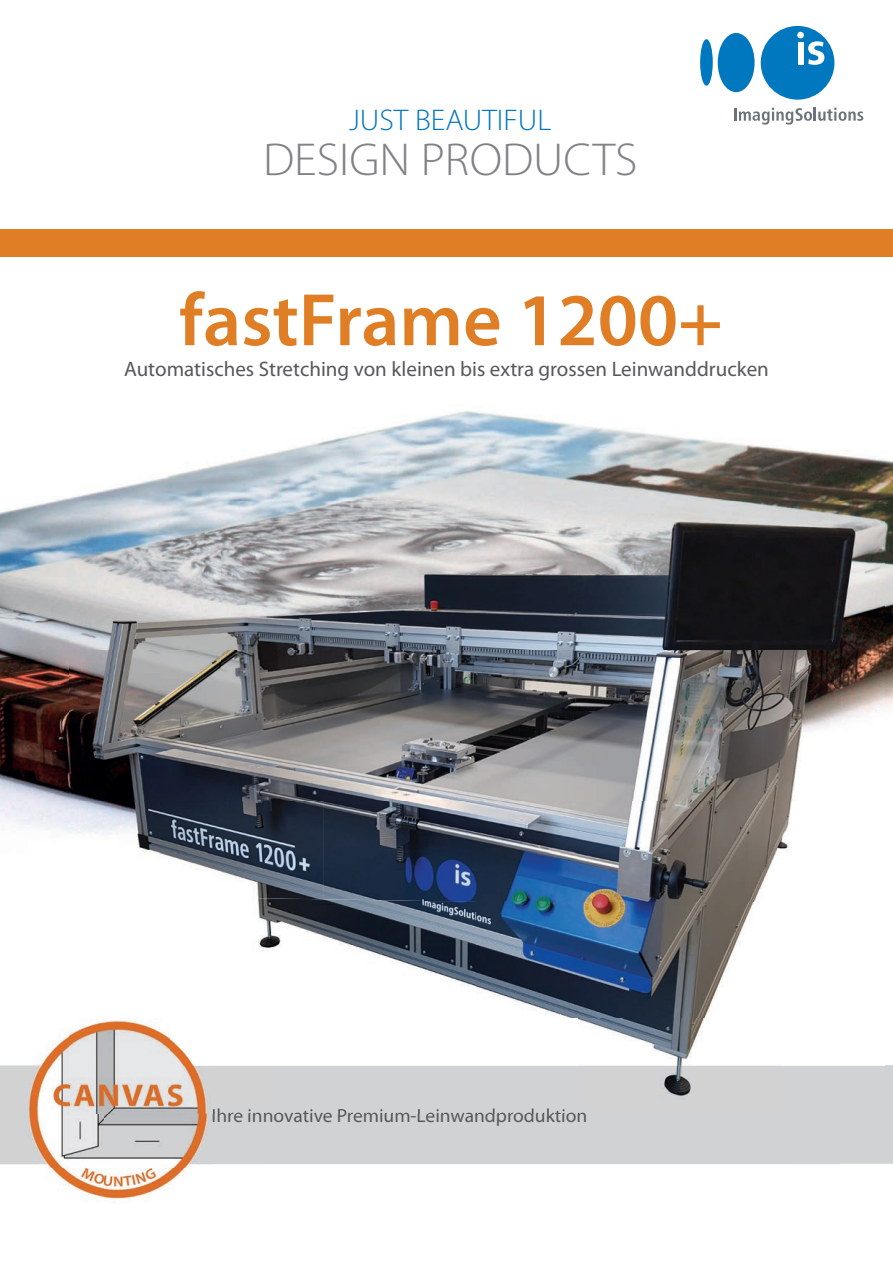
<style>
.page{position:relative;width:893px;height:1263px;background:#fff}
.page>*{position:absolute;margin:0;border:0;box-sizing:border-box;transform-origin:0 0}
.t1{font:600 75px "Myriad Pro";color:#e07e26}
.t2{font:300 46.35px "Myriad Pro";color:#808285;scale:1.04 1}
.t3{font:300 30px "Myriad Pro";color:#0078c0;scale:1.04 1}
.t4{font:21px "Myriad Pro";color:#57585a}
.t5{font:19.5px "Myriad Pro";color:#57585a}
</style>
<div class="page">
<img style="left:0;top:1036px;width:69px;height:32px">
<img style="left:0;top:1068px;width:105px;height:130px">
<img style="left:105px;top:1113px;width:105px;height:89px">
<div style="left:213px;top:1113px;width:373px;height:13px;background:#d1d2d3"></div>
<div style="left:0;top:229px;width:893px;height:28px;background:#e07e26"></div>
<img style="left:0;top:411px;width:893px;height:422px">
<svg style="left:734px;top:107px;width:129px;height:18px"></svg>
<div style="left:700px;top:39px;width:13px;height:47px;background:#0078c0;border-radius:50%"></div>
<div style="left:718px;top:33px;width:37px;height:59px;background:#0078c0;border-radius:50%"></div>
<div style="left:761px;top:26px;width:73px;height:74px;background:#0078c0;border-radius:50%"></div>
<div style="left:798px;top:42px;width:5px;height:22px;background:#fff"></div>
<svg style="left:808px;top:41px;width:16px;height:24px"></svg>
<div style="left:797px;top:32px;width:7px;height:6px;background:#fff;border-radius:50%"></div>
<img style="left:258px;top:899px;width:218px;height:88px">
<img style="left:476px;top:901px;width:279px;height:118px">
<img style="left:69px;top:1019px;width:815px;height:47px">
<img style="left:69px;top:1066px;width:204px;height:47px">
<div style="left:579px;top:1066px;width:305px;height:47px;background:#d2d2d3"></div>
<img style="left:69px;top:501px;width:765px;height:300px">
<img style="left:834px;top:501px;width:50px;height:332px">
<img style="left:69px;top:801px;width:255px;height:98px">
<img style="left:324px;top:801px;width:510px;height:100px">
<img style="left:213px;top:1108px;width:373px;height:5px">
<h3 class="t3" style="left:349px;top:102px;width:196px">JUST BEAUTIFUL</h3>
<h2 class="t2" style="left:263px;top:132px;width:361px">DESIGN PRODUCTS</h2>
<h1 class="t1" style="left:179px;top:272px;width:545px">fastFrame 1200+</h1>
<p class="t4" style="left:124px;top:356px;width:646px">Automatisches Stretching von kleinen bis extra grossen Leinwanddrucken</p>
<p class="t5" style="left:212px;top:1104px;width:377px">Ihre innovative Premium-Leinwandproduktion</p>
</div>
